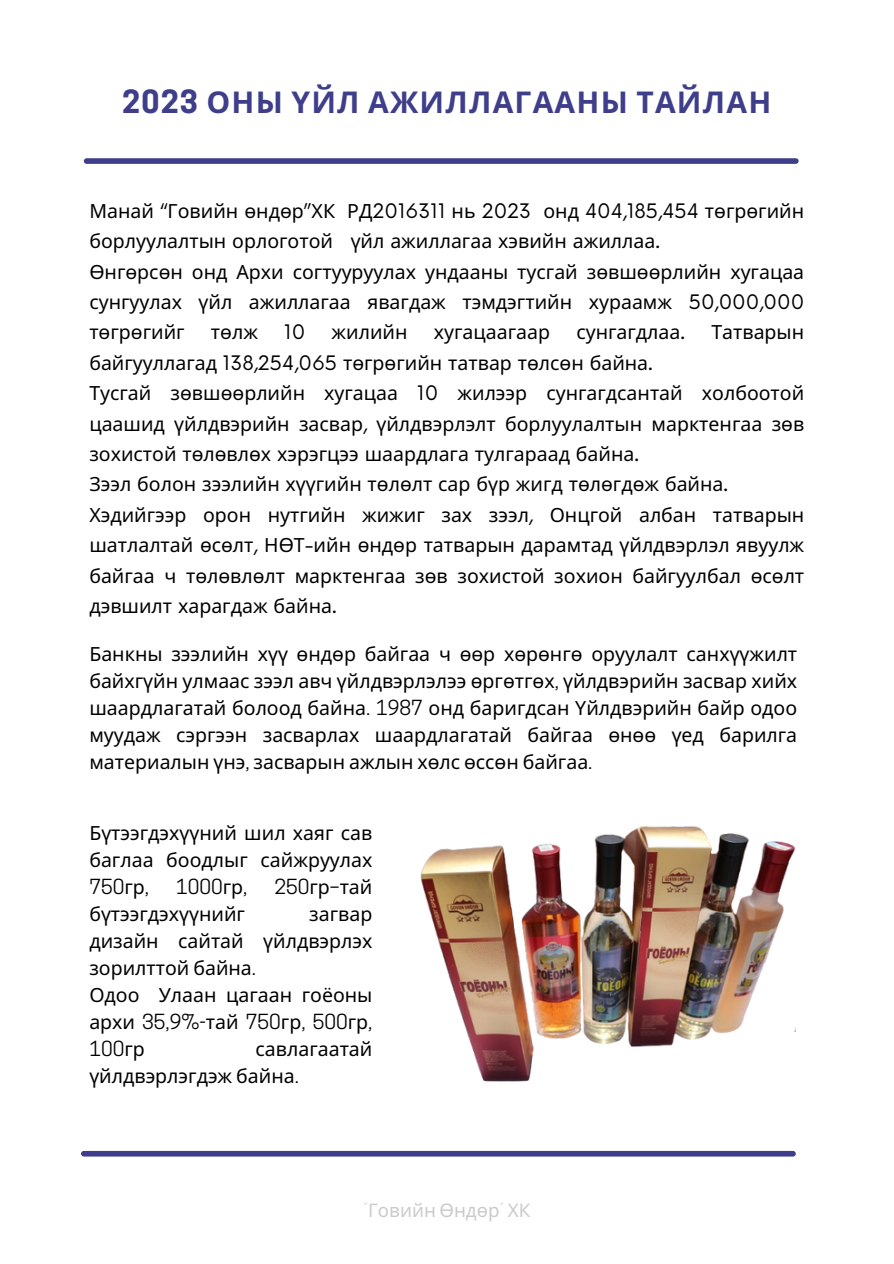
<style>
.page{position:relative;width:894px;height:1264px;background:#fff}
.page>*{position:absolute;margin:0;border:0;box-sizing:border-box;transform-origin:0 0}
.t1{font:700 30px "Noto Sans";letter-spacing:.04em;color:#3f3e8a}
.t2{font:19.5px/27px "Noto Sans";color:#000}
.t3{font:19.5px/27px "Cooper Hewitt";color:#000}
.t4{font:19.5px "Now";color:#000}
.t5{font:18.75px "Noto Sans";color:#cbcbcb}
.s1{font-family:"Cooper Hewitt"}
.s2{font-family:"Now"}
.s3{font-family:"Noto Sans"}
.s4{font-family:"Cooper Hewitt";font-weight:100}
</style>
<div class="page">
<div style="left:86px;top:158px;width:709px;height:6px;background:#3f3e8a"></div>
<div style="left:84px;top:1150px;width:708px;height:6px;background:#3f3e8a"></div>
<img style="left:420px;top:826px;width:375px;height:256px">
<div style="left:401px;top:1056px;width:60px;height:48px;background:#fff"></div>
<div style="left:765px;top:1032px;width:60px;height:48px;background:#fff"></div>
<h1 class="t1" style="left:122px;top:81px;width:650px"><span class="s1">2023</span> ОНЫ ҮЙЛ АЖИЛЛАГААНЫ ТАЙЛАН</h1>
<p class="t2" style="left:89px;top:195px;width:716px;line-height:30.3px">Манай <span class="s2">“</span>Говийн өндөр<span class="s2">”</span>ХК РД<span class="s2">2016311</span> нь <span class="s2">2023</span> онд <span class="s2">404,185,454</span> төгрөгийн борлуулалтын орлоготой үйл ажиллагаа хэвийн ажиллаа<span class="s2">.</span></p>
<p class="t2" style="left:89px;top:256px;width:716px;line-height:30.3px;text-align:justify">Өнгөрсөн онд Архи согтууруулах ундааны тусгай зөвшөөрлийн хугацаа сунгуулах үйл ажиллагаа явагдаж тэмдэгтийн хураамж <span class="s2">50,000,000 </span>төгрөгийг</p>
<p class="t2" style="left:211px;top:318px;width:48px">төлж</p>
<p class="t4" style="left:284px;top:321px;width:23px">10</p>
<p class="t2" style="left:331px;top:318px;width:77px">жилийн</p>
<p class="t2" style="left:434px;top:318px;width:118px">хугацаагаар</p>
<p class="t2" style="left:576px;top:318px;width:110px">сунгагдлаа<span class="s2">.</span></p>
<p class="t2" style="left:711px;top:318px;width:94px">Татварын</p>
<p class="t2" style="left:89px;top:349px;width:565px">байгууллагад <span class="s2">138,254,065</span> төгрөгийн татвар төлсөн байна<span class="s2">.</span></p>
<p class="t2" style="left:89px;top:377px;width:716px;line-height:30.3px;text-align:justify">Тусгай зөвшөөрлийн хугацаа <span class="s2">10</span> жилээр сунгагдсантай холбоотой цаашид үйлдвэрийн засвар<span class="s2">,</span> үйлдвэрлэлт борлуулалтын марктенгаа зөв зохистой төлөвлөх хэрэгцээ шаардлага тулгараад байна<span class="s2">.</span></p>
<p class="t2" style="left:89px;top:470px;width:640px">Зээл болон зээлийн хүүгийн төлөлт сар бүр жигд төлөгдөж байна<span class="s2">.</span></p>
<h2 class="t2" style="left:89px;top:499px;width:716px;line-height:30.3px;text-align:justify">Хэдийгээр орон нутгийн жижиг зах зээл<span class="s2">,</span> Онцгой албан татварын шатлалтай өсөлт<span class="s2">,</span> НӨТ<span class="s2">-</span>ийн өндөр татварын дарамтад үйлдвэрлэл явуулж байгаа ч төлөвлөлт марктенгаа зөв зохистой зохион байгуулбал өсөлт дэвшилт харагдаж байна<span class="s2">.</span></h2>
<p class="t2" style="left:89px;top:640px;width:709px;text-align:justify">Банкны зээлийн хүү өндөр байгаа ч өөр хөрөнгө оруулалт санхүүжилт байхгүйн улмаас зээл авч үйлдвэрлэлээ өргөтгөх<span class="s1">,</span> үйлдвэрийн засвар хийх шаардлагатай болоод байна<span class="s1">. 1987</span> онд баригдсан Үйлдвэрийн байр одоо муудаж сэргээн засварлах шаардлагатай байгаа өнөө үед барилга материалын үнэ<span class="s1">,</span> засварын ажлын хөлс өссөн байгаа<span class="s1">.</span></p>
<p class="t2" style="left:89px;top:818px;width:284px">Бүтээгдэхүүний шил хаяг сав баглаа боодлыг сайжруулах</p>
<p class="t3" style="left:89px;top:875px;width:61px">750<span class="s3">гр</span>,</p>
<p class="t3" style="left:176px;top:875px;width:73px">1000<span class="s3">гр</span>,</p>
<p class="t2" style="left:274px;top:872px;width:100px"><span class="s1">250</span>гр<span class="s1">–</span>тай</p>
<p class="t2" style="left:89px;top:899px;width:157px">бүтээгдэхүүнийг</p>
<p class="t2" style="left:89px;top:899px;width:284px;text-indent:220px">загвар дизайн сайтай үйлдвэрлэх зорилттой байна<span class="s1">.<br></span>Одоо Улаан цагаан гоёоны</p>
<p class="t3" style="left:89px;top:1010px;width:284px"><span class="s3">архи</span> 35,9%-<span class="s3">тай</span> 750<span class="s3">гр</span>, 500<span class="s3">гр</span>,<br>100<span class="s3">гр</span></p>
<p class="t2" style="left:89px;top:1034px;width:284px;text-indent:166px">савлагаатай үйлдвэрлэгдэж байна<span class="s1">.</span></p>
<p class="t5" style="left:363px;top:1196px;width:169px"><span class="s4">“</span>Говийн Өндөр<span class="s4">”</span> ХК</p>
</div>
